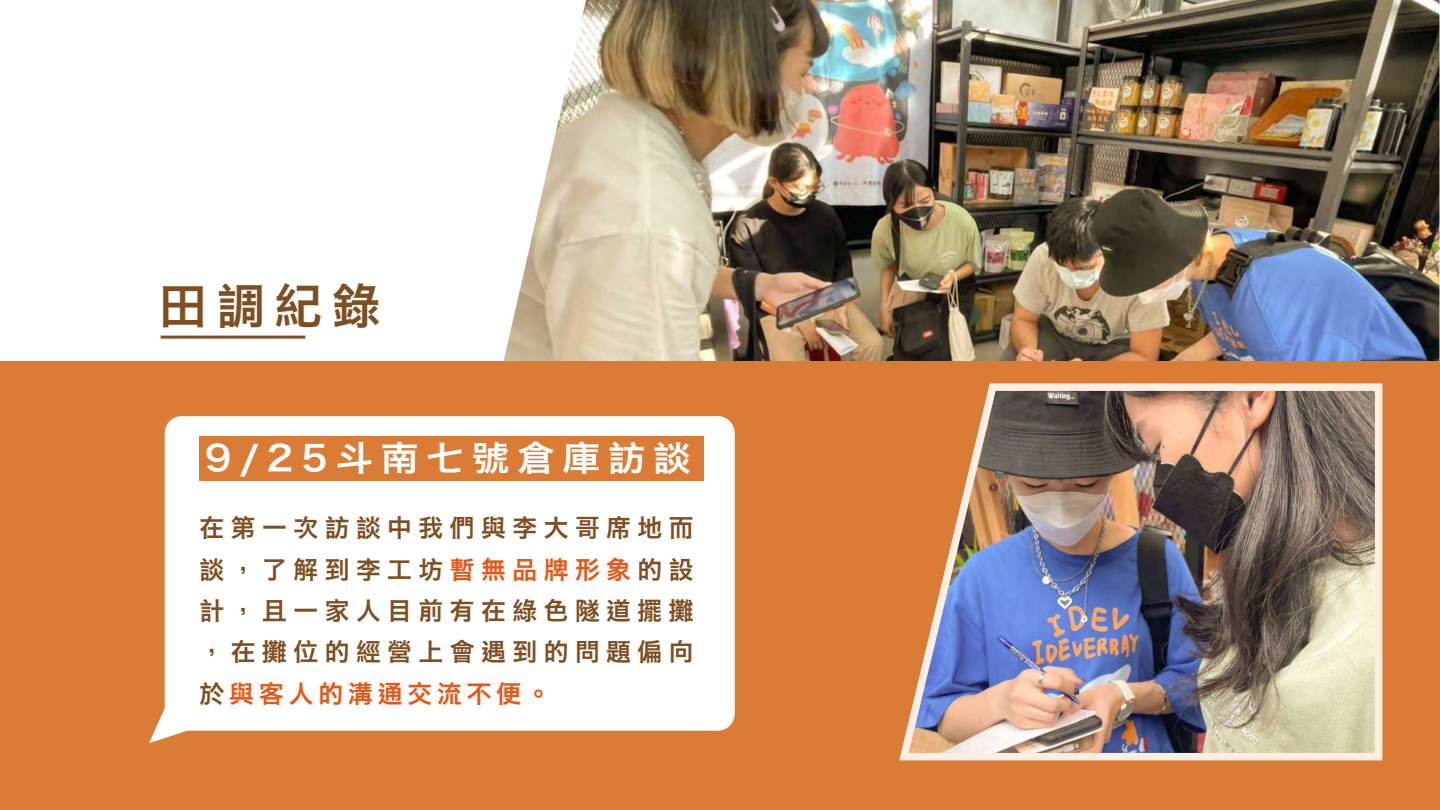
<style>
.page{position:relative;width:1440px;height:810px;background:#fff}
.page>*{position:absolute;margin:0;border:0;box-sizing:border-box;transform-origin:0 0}
.t1{font:48px "Hiragino Sans CNS W6";color:#7f4f21}
.t2{font:34.58px "Hiragino Sans CNS W6";letter-spacing:.2em;color:#fff;scale:1.09 1}
.t3{font:24.75px/41.4px "Hiragino Sans CNS W6";letter-spacing:.265em;color:#7f4f21;text-align:justify}
.s1{color:#ea5514}
</style>
<div class="page">
<img style="left:470px;top:0;width:969px;height:362px">
<div style="left:0;top:362px;width:1439px;height:448px;background:#da7c35"></div>
<svg style="left:149px;top:416px;width:586px;height:328px;background:#fcf4ef"></svg>
<div style="left:199px;top:436px;width:505px;height:44px;background:#da7c35"></div>
<hr style="left:161px;top:336px;width:144px;height:3px;background:#7f4f21">
<img style="left:899px;top:383px;width:484px;height:378px">
<h1 class="t1" style="left:159px;top:266px;width:222px">田調紀錄</h1>
<h2 class="t2" style="left:205px;top:430px;width:447px">9/25斗南七號倉庫訪談</h2>
<p class="t3" style="left:200px;top:505px;width:496px">在第一次訪談中我們與李大哥席地而談，了解到李工坊<span class="s1">暫無品牌形象</span>的設計，且一家人目前有在綠色隧道擺攤，在攤位的經營上會遇到的問題偏向於<span class="s1">與客人的溝通交流不便。</span></p>
</div>
